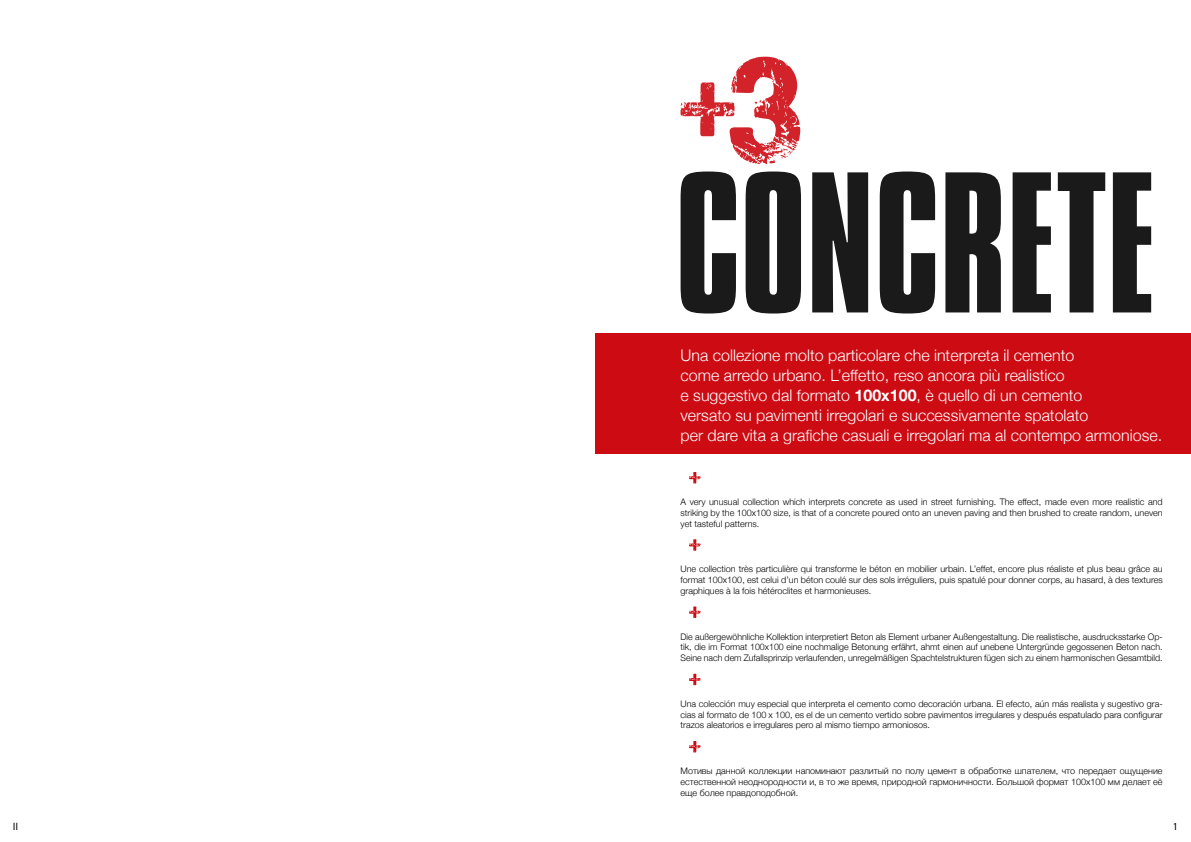
<style>
.page{position:relative;width:1191px;height:842px;background:#fff}
.page>*{position:absolute;margin:0;border:0;box-sizing:border-box;transform-origin:0 0}
.t1{font:300 16px/20px "Helvetica Neue";color:#fff}
.t2{font:condensed 10px "Univers LT Std";color:#000}
.t3{font:300 9px/10.8px "Helvetica Neue";color:#000;text-align:justify}
.s1{font-weight:700}
</style>
<div class="page">
<svg style="left:680px;top:171px;width:471px;height:142px;fill:#1a1a1a"></svg>
<div style="left:595px;top:333px;width:596px;height:121px;background:#cd0b13"></div>
<svg style="left:689px;top:472px;width:11px;height:11px"></svg>
<svg style="left:689px;top:539px;width:11px;height:12px"></svg>
<svg style="left:689px;top:606px;width:11px;height:12px"></svg>
<svg style="left:689px;top:674px;width:11px;height:11px"></svg>
<svg style="left:689px;top:741px;width:11px;height:11px"></svg>
<svg style="left:680px;top:57px;width:120px;height:107px"></svg>
<p class="t1" style="left:680px;top:344px;width:483px">Una collezione molto particolare che interpreta il cemento<br>come arredo urbano. L’effetto, reso ancora più realistico<br>e suggestivo dal formato <span class="s1">100x100</span>, è quello di un cemento<br>versato su pavimenti irregolari e successivamente spatolato<br>per dare vita a grafiche casuali e irregolari ma al contempo armoniose.</p>
<p class="t3" style="left:680px;top:496px;width:483px">A very unusual collection which interprets concrete as used in street furnishing. The effect, made even more realistic and striking by the 100x100 size, is that of a concrete poured onto an uneven paving and then brushed to create random, uneven yet tasteful patterns.</p>
<p class="t3" style="left:680px;top:563px;width:483px">Une collection très particulière qui transforme le béton en mobilier urbain. L’effet, encore plus réaliste et plus beau grâce au format 100x100, est celui d’un béton coulé sur des sols irréguliers, puis spatulé pour donner corps, au hasard, à des textures graphiques à la fois hétéroclites et harmonieuses.</p>
<p class="t3" style="left:680px;top:630px;width:483px">Die außergewöhnliche Kollektion interpretiert Beton als Element urbaner Außengestaltung. Die realistische, ausdrucksstarke Op&shy;tik, die im Format 100x100 eine nochmalige Betonung erfährt, ahmt einen auf unebene Untergründe gegossenen Beton nach.<br>Seine nach dem Zufallsprinzip verlaufenden, unregelmäßigen Spachtelstrukturen fügen sich zu einem harmonischen Gesamtbild.</p>
<p class="t3" style="left:680px;top:698px;width:483px">Una colección muy especial que interpreta el cemento como decoración urbana. El efecto, aún más realista y sugestivo gra&shy;cias al formato de 100 x 100, es el de un cemento vertido sobre pavimentos irregulares y después espatulado para configurar trazos aleatorios e irregulares pero al mismo tiempo armoniosos.</p>
<p class="t3" style="left:680px;top:765px;width:483px">Мотивы данной коллекции напоминают разлитый по полу цемент в обработке шпателем, что передает ощущение естественной неоднородности и, в то же время, природной гармоничности. Большой формат 100х100 мм делает её еще более правдоподобной.</p>
<p class="t2" style="left:13px;top:820px;width:7px">II</p>
<p class="t2" style="left:1173px;top:820px;width:6px">1</p>
</div>
